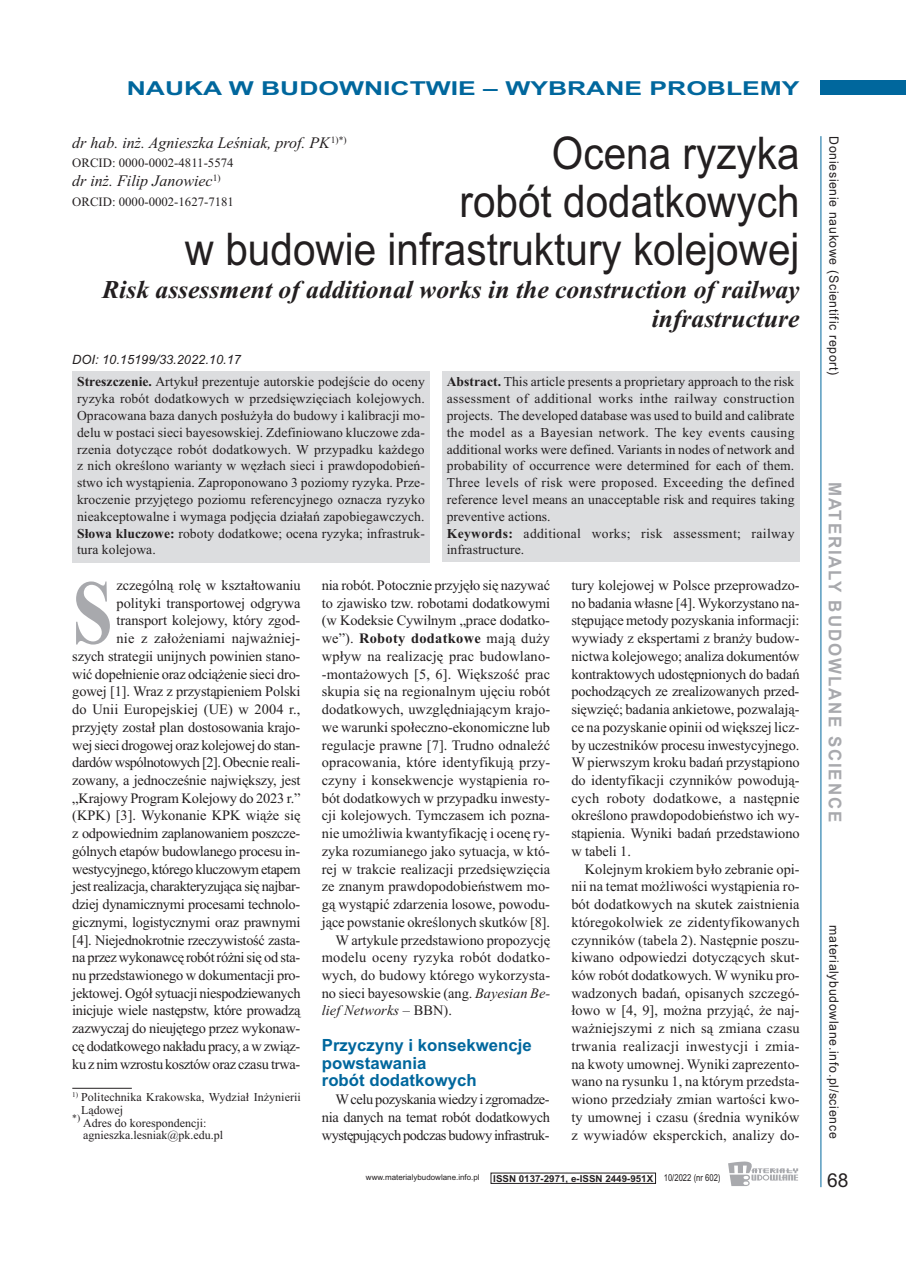
<style>
.page{position:relative;width:906px;height:1268px;background:#fff}
.page>*{position:absolute;margin:0;border:0;box-sizing:border-box;transform-origin:0 0}
.t1{font:700 91.05px "Times New Roman";color:#a8a9ad;scale:.8 1}
.t2{font:45px/48px "Arial";color:#231f20;text-align:right;scale:.9 1}
.t3{font:italic 700 25.65px/28.7px "Times New Roman";color:#231f20;text-align:right}
.t4{font:700 19.2px "Arial";color:#00679d;scale:1.38 1}
.t5{font:19.2px "Arial";color:#231f20}
.t6{font:700 17.55px "Arial";letter-spacing:.11em;color:#a8a9ad;scale:.96 1}
.t7{font:700 16.8px/17.7px "Arial";color:#00679d}
.t8{font:italic 16.05px "Times New Roman";color:#231f20}
.t9{font:14.4px/17.7px "Times New Roman";letter-spacing:-.01em;color:#231f20;text-align:justify}
.t10{font:14.4px "Times New Roman";letter-spacing:.01em;color:#231f20}
.t11{font:14.4px "Times New Roman";letter-spacing:.02em;color:#231f20}
.t12{font:700 14.4px "Times New Roman";letter-spacing:.02em;color:#231f20}
.t13{font:italic 14.4px "Times New Roman";letter-spacing:.005em;color:#231f20}
.t14{font:13.65px/16.8px "Times New Roman";letter-spacing:.005em;color:#231f20;text-align:justify}
.t15{font:12.75px "Arial";letter-spacing:.055em;color:#231f20;scale:.96 1}
.t16{font:12.75px "Times New Roman";color:#231f20}
.t17{font:italic 12.75px "Arial";color:#231f20}
.t18{font:12px "Times New Roman";color:#231f20}
.t19{font:700 9.6px "Arial";color:#231f20}
.t20{font:7.95px "Arial";color:#231f20}
.s1{font-weight:700}
.s2{font-weight:400}
.s3{font-style:italic}
.s4{font-style:normal}
</style>
<div class="page">
<div style="left:821px;top:81px;width:85px;height:14px;background:#00679d"></div>
<hr style="left:820px;top:136px;width:1px;height:1050px;background:#00679d">
<svg style="left:728px;top:1161px;width:70px;height:24px"></svg>
<hr style="left:72px;top:1087px;width:60px;height:1px;background:#231f20">
<div style="left:72px;top:371px;width:357px;height:191px;background:#dcdddf"></div>
<div style="left:442px;top:371px;width:357px;height:191px;background:#dcdddf"></div>
<h3 class="t4" style="left:127px;top:77px;width:489px">NAUKA W BUDOWNICTWIE – WYBRANE PROBLEMY</h3>
<h2 class="t2" style="left:185px;top:129px;width:684px">Ocena ryzyka<br>robót dodatkowych<br>w budowie infrastruktury kolejowej</h2>
<h3 class="t3" style="left:102px;top:275px;width:699px">Risk assessment of additional works in the construction of railway infrastructure</h3>
<p class="t8" style="left:72px;top:133px;width:276px">dr hab. inż. Agnieszka Leśniak, prof. PK<sup>1)*)</sup></p>
<p class="t16" style="left:72px;top:155px;width:163px">ORCID: 0000-0002-4811-5574</p>
<p class="t8" style="left:72px;top:171px;width:150px">dr inż. Filip Janowiec<sup>1)</sup></p>
<p class="t16" style="left:72px;top:194px;width:163px">ORCID: 0000-0002-1627-7181</p>
<p class="t17" style="left:72px;top:352px;width:170px">DOI: 10.15199/33.2022.10.17</p>
<p class="t14" style="left:77px;top:373px;width:349px"><span class="s1">Streszczenie.</span> Artykuł prezentuje autorskie podejście do oceny ryzyka robót dodatkowych w przedsięwzięciach kolejowych.<br>Opracowana baza danych posłużyła do budowy i kalibracji mo&shy;delu w postaci sieci bayesowskiej. Zdefiniowano kluczowe zda&shy;rzenia dotyczące robót dodatkowych. W przypadku każdego z nich określono warianty w węzłach sieci i prawdopodobień&shy;stwo ich wystąpienia. Zaproponowano 3 poziomy ryzyka. Prze&shy;kroczenie przyjętego poziomu referencyjnego oznacza ryzyko nieakceptowalne i wymaga podjęcia działań zapobiegawczych.<br><span class="s1">Słowa kluczowe:</span> roboty dodatkowe; ocena ryzyka; infrastruk&shy;tura kolejowa.</p>
<p class="t14" style="left:447px;top:373px;width:349px;text-align:left"><span class="s1">Abstract.</span> This article presents a proprietary approach to the risk assessment of additional works inthe railway construction projects. The developed database was used to build and calibrate the model as a Bayesian network. The key events causing additional works were defined. Variants in nodes of network and probability of occurrence were determined for each of them.<br>Three levels of risk were proposed. Exceeding the defined reference level means an unacceptable risk and requires taking preventive actions.<br><span class="s1">Keywords:</span> additional works; risk assessment; railway infrastructure.</p>
<p class="t9" style="left:72px;top:576px;width:230px;text-align:right">zczególną rolę w kształtowaniu polityki transportowej odgrywa transport kolejowy, który zgod-<br>nie z założeniami najważniej-<br>szych strategii unijnych powinien stano&shy;wić dopełnienie oraz odciążenie sieci dro&shy;gowej [1]. Wraz z przystąpieniem Polski do Unii Europejskiej (UE) w 2004 r., przyjęty został plan dostosowania krajo&shy;wej sieci drogowej oraz kolejowej do stan&shy;dardów wspólnotowych [2]. Obecnie reali&shy;zowany, a jednocześnie największy, jest „Krajowy Program Kolejowy do 2023 r.” (KPK) [3]. Wykonanie KPK wiąże się z odpowiednim zaplanowaniem poszcze&shy;gólnych etapów budowlanego procesu in&shy;westycyjnego, którego kluczowym etapem jest realizacja, charakteryzująca się najbar&shy;dziej dynamicznymi procesami technolo&shy;gicznymi, logistycznymi oraz prawnymi [4]. Niejednokrotnie rzeczywistość zasta&shy;na przez wykonawcę robót różni się od sta&shy;nu przedstawionego w dokumentacji pro&shy;jektowej. Ogół sytuacji niespodziewanych inicjuje wiele następstw, które prowadzą zazwyczaj do nieujętego przez wykonaw&shy;cę dodatkowego nakładu pracy, a w związ&shy;ku z nim wzrostu kosztów oraz czasu trwa-</p>
<p class="t9" style="left:322px;top:576px;width:230px">nia robót. Potocznie przyjęło się nazywać</p>
<h1 class="t1" style="left:72px;top:558px;width:52px">S</h1>
<p class="t9" style="left:322px;top:593px;width:230px">to zjawisko tzw. robotami dodatkowymi</p>
<p class="t9" style="left:322px;top:611px;width:230px">(w Kodeksie Cywilnym „prace dodatko-</p>
<p class="t12" style="left:322px;top:629px;width:230px"><span class="s2">we”).</span> Roboty dodatkowe <span class="s2">mają duży</span></p>
<p class="t10" style="left:322px;top:647px;width:230px">wpływ na realizację prac budowlano-</p>
<p class="t10" style="left:322px;top:665px;width:230px">-montażowych [5, 6]. Większość prac</p>
<p class="t9" style="left:322px;top:682px;width:230px">skupia się na regionalnym ujęciu robót</p>
<p class="t9" style="left:322px;top:700px;width:230px">dodatkowych, uwzględniającym krajo-</p>
<p class="t9" style="left:322px;top:717px;width:230px">we warunki społeczno-ekonomiczne lub</p>
<p class="t9" style="left:322px;top:735px;width:230px">regulacje prawne [7]. Trudno odnaleźć</p>
<p class="t10" style="left:322px;top:753px;width:230px">opracowania, które identyfikują przy-</p>
<p class="t9" style="left:322px;top:771px;width:230px">czyny i konsekwencje wystąpienia ro-</p>
<p class="t9" style="left:322px;top:788px;width:230px">bót dodatkowych w przypadku inwesty-</p>
<p class="t9" style="left:322px;top:806px;width:230px">cji kolejowych. Tymczasem ich pozna-</p>
<p class="t9" style="left:322px;top:824px;width:230px">nie umożliwia kwantyfikację i ocenę ry-</p>
<p class="t9" style="left:322px;top:841px;width:230px">zyka rozumianego jako sytuacja, w któ-</p>
<p class="t9" style="left:322px;top:859px;width:230px">rej w trakcie realizacji przedsięwzięcia</p>
<p class="t9" style="left:322px;top:877px;width:230px">ze znanym prawdopodobieństwem mo-</p>
<p class="t9" style="left:322px;top:895px;width:230px">gą wystąpić zdarzenia losowe, powodu-</p>
<p class="t9" style="left:322px;top:912px;width:230px">jące powstanie określonych skutków [8].</p>
<p class="t9" style="left:335px;top:930px;width:216px">W artykule przedstawiono propozycję</p>
<p class="t11" style="left:322px;top:948px;width:230px">modelu oceny ryzyka robót dodatko-</p>
<p class="t9" style="left:322px;top:965px;width:230px">wych, do budowy którego wykorzysta-</p>
<p class="t9" style="left:322px;top:983px;width:230px">no sieci bayesowskie (ang. <span class="s3">Bayesian Be-</span></p>
<p class="t13" style="left:322px;top:1001px;width:132px">lief Networks <span class="s4">– BBN).</span></p>
<p class="t7" style="left:322px;top:1035px;width:211px">Przyczyny i konsekwencje powstawania<br>robót dodatkowych</p>
<p class="t9" style="left:322px;top:1089px;width:230px;text-indent:13px">Wcelu pozyskania wiedzy i zgromadze&shy;nia danych na temat robót dodatkowych występujących podczas budowy infrastruk-</p>
<p class="t18" style="left:72px;top:1089px;width:230px"><sup>1)</sup> Politechnika Krakowska, Wydział Inżynierii</p>
<p class="t18" style="left:81px;top:1102px;width:43px">Lądowej</p>
<p class="t18" style="left:72px;top:1115px;width:136px"><sup>*)</sup> Adres do korespondencji:</p>
<p class="t18" style="left:83px;top:1127px;width:141px">agnieszka.lesniak@pk.edu.pl</p>
<p class="t9" style="left:571px;top:576px;width:230px">tury kolejowej w Polsce przeprowadzo&shy;no badania własne [4]. Wykorzystano na&shy;stępujące metody pozyskania informacji: wywiady z ekspertami z branży budow&shy;nictwa kolejowego; analiza dokumentów kontraktowych udostępnionych do badań pochodzących ze zrealizowanych przed&shy;sięwzięć; badania ankietowe, pozwalają&shy;ce na pozyskanie opinii od większej licz&shy;by uczestników procesu inwestycyjnego.<br>W pierwszym kroku badań przystąpiono do identyfikacji czynników powodują&shy;cych roboty dodatkowe, a następnie określono prawdopodobieństwo ich wy&shy;stąpienia. Wyniki badań przedstawiono w tabeli 1.</p>
<p class="t9" style="left:571px;top:859px;width:230px;text-indent:14px">Kolejnym krokiem było zebranie opi&shy;nii na temat możliwości wystąpienia ro&shy;bót dodatkowych na skutek zaistnienia któregokolwiek ze zidentyfikowanych czynników (tabela 2). Następnie poszu&shy;kiwano odpowiedzi dotyczących skut&shy;ków robót dodatkowych. W wyniku pro&shy;wadzonych badań, opisanych szczegó&shy;łowo w [4, 9], można przyjąć, że naj&shy;ważniejszymi z nich są zmiana czasu trwania realizacji inwestycji i zmia&shy;na kwoty umownej. Wyniki zaprezento&shy;wano na rysunku 1, na którym przedsta&shy;wiono przedziały zmian wartości kwo&shy;ty umownej i czasu (średnia wyników z wywiadów eksperckich, analizy do-</p>
<p class="t20" style="left:366px;top:1172px;width:115px">www.materialybudowlane.info.pl</p>
<p class="t19" style="left:493px;top:1172px;width:229px">ISSN 0137-2971, e-ISSN 2449-951X <span class="s2">10/2022 (nr 602)</span></p>
<p class="t15" style="left:841px;top:136px;width:250px;rotate:90deg">Doniesienie naukowe (Scientific report)</p>
<p class="t6" style="left:845px;top:481px;width:356px;rotate:90deg">MATERIALY BUDOWLANE SCIENCE</p>
<p class="t15" style="left:841px;top:925px;width:223px;rotate:90deg">materialybudowlane.info.pl/science</p>
<h3 class="t5" style="left:827px;top:1168px;width:23px">68</h3>
</div>
